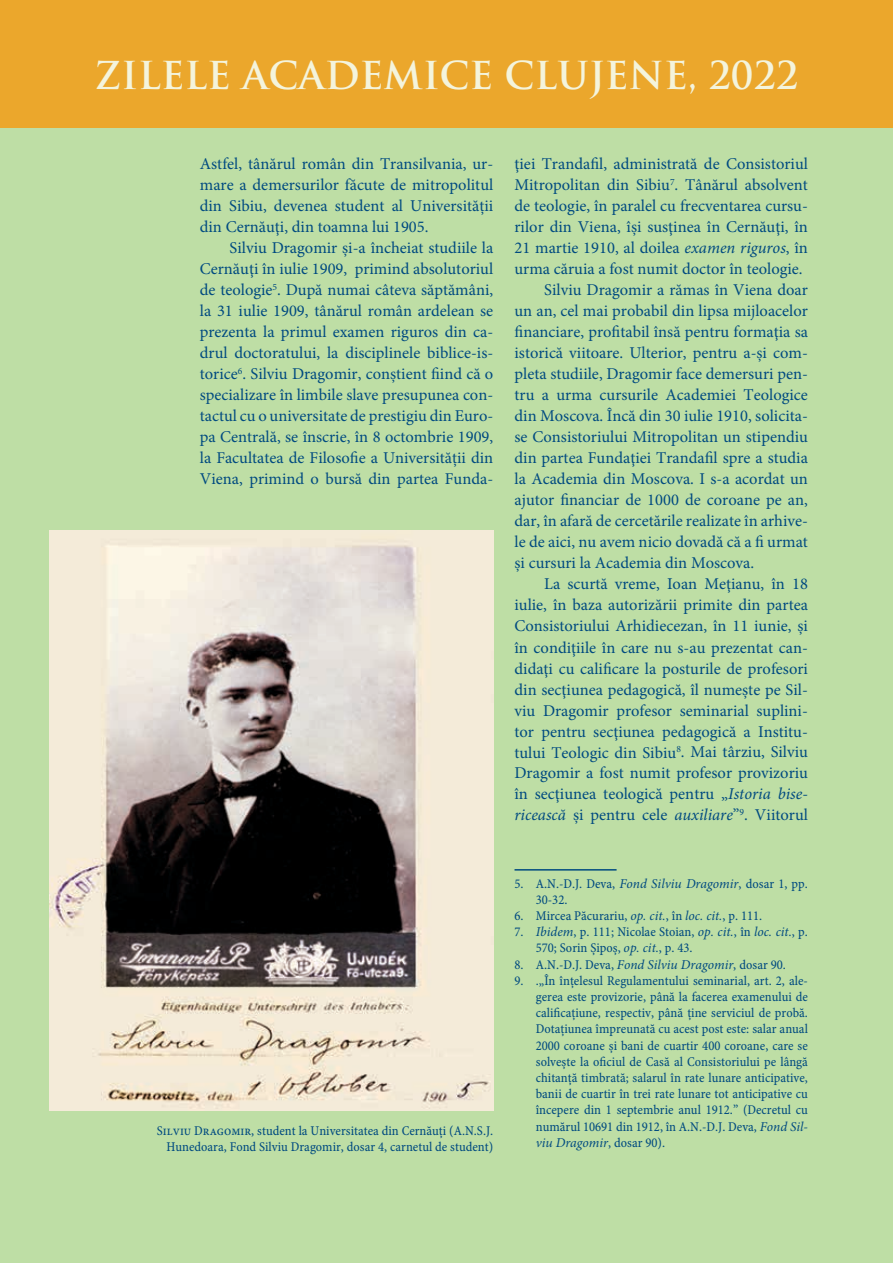
<style>
.page{position:relative;width:893px;height:1263px;background:#bedea5}
.page>*{position:absolute;margin:0;border:0;box-sizing:border-box;transform-origin:0 0}
.t1{font:700 37.5px "Trajan Pro";color:#f4f4dc}
.t2{font:16.5px/21px "Minion Pro";color:#004a80;text-align:justify}
.t3{font:13.5px/16.2px "Minion Pro Cn Capt";color:#004a80}
.t4{font:italic 13.5px "Minion Pro";color:#004a80}
.s1{font-style:italic}
.s2{font-family:"Minion Pro";font-style:italic}
.s3{font-family:"Minion Pro Cn Capt";font-style:normal}
</style>
<div class="page">
<div style="left:0;top:0;width:893px;height:128px;background:#eba72c"></div>
<img style="left:50px;top:530px;width:443px;height:581px">
<hr style="left:514px;top:869px;width:103px;height:1px;background:#004a80">
<h1 class="t1" style="left:95px;top:53px;width:705px">ZILELE ACADEMICE CLUJENE, 2022</h1>
<p class="t2" style="left:200px;top:154px;width:295px">Astfel, tânărul român din Transilvania, ur&shy;mare a demersurilor făcute de mitropolitul din Sibiu, devenea student al Universității din Cernăuţi, din toamna lui 1905.</p>
<p class="t2" style="left:200px;top:238px;width:295px;text-indent:30px">Silviu Dragomir şi-a încheiat studiile la Cernăuţi în iulie 1909, primind absolutoriul de teologie<sup>5</sup>. După numai câteva săptămâni, la 31 iulie 1909, tânărul român ardelean se prezenta la primul examen riguros din ca&shy;drul doctoratului, la disciplinele biblice-is&shy;torice<sup>6</sup>. Silviu Dragomir, conştient fiind că o specializare în limbile slave presupunea con&shy;tactul cu o universitate de prestigiu din Euro&shy;pa Centrală, se înscrie, în 8 octombrie 1909, la Facultatea de Filosofie a Universității din Viena, primind o bursă din partea Funda-</p>
<p class="t2" style="left:514px;top:154px;width:295px">ţiei Trandafil, administrată de Consistoriul</p>
<p class="t2" style="left:514px;top:175px;width:295px">Mitropolitan din Sibiu<sup>7</sup>. Tânărul absolvent</p>
<p class="t2" style="left:514px;top:196px;width:295px">de teologie, în paralel cu frecventarea cursu-</p>
<p class="t2" style="left:514px;top:217px;width:295px">rilor din Viena, îşi susţinea în Cernăuţi, în</p>
<p class="t2" style="left:514px;top:238px;width:295px">21 martie 1910, al doilea <span class="s1">examen riguros</span>, în</p>
<p class="t2" style="left:514px;top:259px;width:290px">urma căruia a fost numit doctor în teologie.</p>
<p class="t2" style="left:544px;top:280px;width:265px">Silviu Dragomir a rămas în Viena doar</p>
<p class="t2" style="left:514px;top:301px;width:295px">un an, cel mai probabil din lipsa mijloacelor</p>
<p class="t2" style="left:514px;top:322px;width:295px">financiare, profitabil însă pentru formaţia sa</p>
<p class="t2" style="left:514px;top:343px;width:295px">istorică viitoare. Ulterior, pentru a-şi com-</p>
<p class="t2" style="left:514px;top:364px;width:295px">pleta studiile, Dragomir face demersuri pen-</p>
<p class="t2" style="left:514px;top:385px;width:295px">tru a urma cursurile Academiei Teologice</p>
<p class="t2" style="left:514px;top:406px;width:295px">din Moscova. Încă din 30 iulie 1910, solicita-</p>
<p class="t2" style="left:514px;top:427px;width:295px">se Consistoriului Mitropolitan un stipendiu</p>
<p class="t2" style="left:514px;top:448px;width:295px">din partea Fundaţiei Trandafil spre a studia</p>
<p class="t2" style="left:514px;top:469px;width:295px">la Academia din Moscova. I s-a acordat un</p>
<p class="t2" style="left:514px;top:490px;width:295px">ajutor financiar de 1000 de coroane pe an,</p>
<p class="t2" style="left:514px;top:511px;width:295px">dar, în afară de cercetările realizate în arhive-</p>
<p class="t2" style="left:514px;top:532px;width:295px">le de aici, nu avem nicio dovadă că a fi urmat</p>
<p class="t2" style="left:514px;top:553px;width:241px">și cursuri la Academia din Moscova.</p>
<p class="t2" style="left:544px;top:574px;width:265px">La scurtă vreme, Ioan Meţianu, în 18</p>
<p class="t2" style="left:514px;top:595px;width:295px">iulie, în baza autorizării primite din partea</p>
<p class="t2" style="left:514px;top:616px;width:295px">Consistoriului Arhidiecezan, în 11 iunie, şi</p>
<p class="t2" style="left:514px;top:637px;width:295px">în condiţiile în care nu s-au prezentat can-</p>
<p class="t2" style="left:514px;top:658px;width:295px">didaţi cu calificare la posturile de profesori</p>
<p class="t2" style="left:514px;top:679px;width:295px">din secţiunea pedagogică, îl numeşte pe Sil-</p>
<p class="t2" style="left:514px;top:700px;width:295px">viu Dragomir profesor seminarial suplini-</p>
<p class="t2" style="left:514px;top:721px;width:295px">tor pentru secţiunea pedagogică a Institu-</p>
<p class="t2" style="left:514px;top:742px;width:295px">tului Teologic din Sibiu<sup>8</sup>. Mai târziu, Silviu</p>
<p class="t2" style="left:514px;top:763px;width:295px">Dragomir a fost numit profesor provizoriu</p>
<p class="t2" style="left:514px;top:784px;width:295px">în secţiunea teologică pentru „<span class="s1">Istoria bise-</span></p>
<p class="t2" style="left:514px;top:805px;width:295px"><span class="s1">ricească</span> şi pentru cele <span class="s1">auxiliare</span>”<sup>9</sup>. Viitorul</p>
<p class="t3" style="left:157px;top:1122px;width:338px;text-align:right">Silviu Dragomir, student la Universitatea din Cernăuți (A.N.S.J.<br>Hunedoara, Fond Silviu Dragomir, dosar 4, carnetul de student)</p>
<p class="t3" style="left:536px;top:875px;width:274px;text-indent:-21px">5. A.N.-D.J. Deva, <span class="s2">Fond Silviu Dragomir</span>, dosar 1, pp.<br>30-32.</p>
<p class="t3" style="left:514px;top:908px;width:249px">6. Mircea Păcurariu, <span class="s2">op. cit.</span>, în <span class="s2">loc. cit.</span>, p. 111.</p>
<p class="t3" style="left:536px;top:924px;width:274px;text-indent:-21px">7. <span class="s2">Ibidem</span>, p. 111; Nicolae Stoian, <span class="s2">op. cit.</span>, în <span class="s2">loc. cit.</span>, p.<br>570; Sorin Șipoș, <span class="s2">op. cit.</span>, p. 43.</p>
<p class="t3" style="left:514px;top:956px;width:273px">8. A.N.-D.J. Deva, <span class="s2">Fond Silviu Dragomir</span>, dosar 90.</p>
<p class="t3" style="left:536px;top:972px;width:274px;text-align:justify;text-indent:-21px">9. .„În înţelesul Regulamentului seminarial, art. 2, ale&shy;gerea este provizorie, până la facerea examenului de calificaţiune, respectiv, până ţine serviciul de probă.<br>Dotaţiunea împreunată cu acest post este: salar anual 2000 coroane şi bani de cuartir 400 coroane, care se solveşte la oficiul de Casă al Consistoriului pe lângă chitanţă timbrată; salarul în rate lunare anticipative, banii de cuartir în trei rate lunare tot anticipative cu începere din 1 septembrie anul 1912.” (Decretul cu numărul 10691 din 1912, în A.N.-D.J. Deva, <span class="s2">Fond Sil-</span></p>
<p class="t4" style="left:536px;top:1133px;width:131px">viu Dragomir<span class="s3">, dosar 90).</span></p>
</div>
